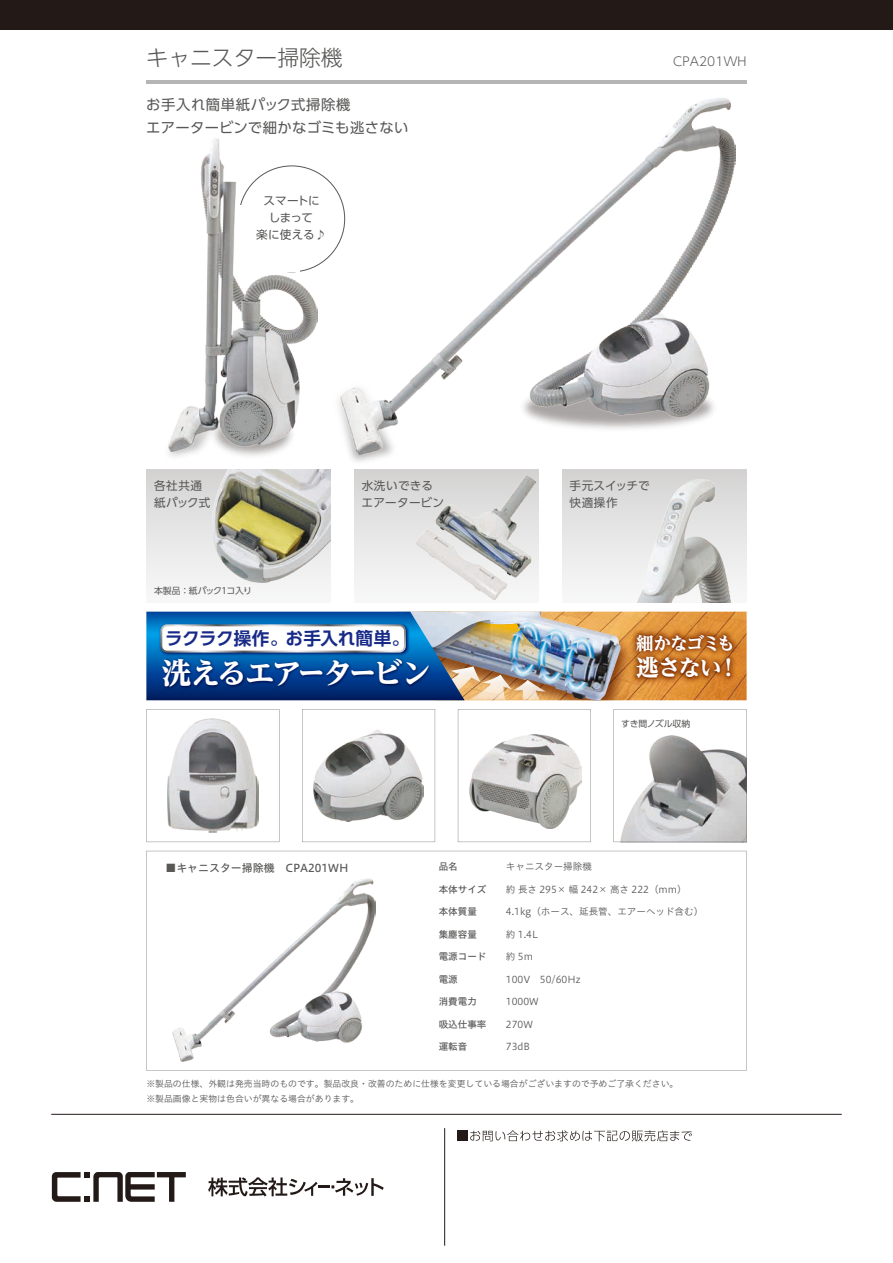
<style>
.page{position:relative;width:893px;height:1263px;background:#fff}
.page>*{position:absolute;margin:0;border:0;box-sizing:border-box;transform-origin:0 0}
.t1{font:800 29.4px "UD Reimin Pro";letter-spacing:-.09em;color:#fff}
.t2{font:800 22.65px "UD Reimin Pro";color:#fff}
.t3{font:300 21.9px "UD Shin Go Pro";color:#595857}
.t4{font:700 17.7px "UD Shin Go Pro De";letter-spacing:-.015em;color:#182a88}
.t5{font:800 17.7px "UD Reimin Pro";letter-spacing:-.09em;color:#fff}
.t6{font:14.25px/22.5px "UD Shin Go Pro";letter-spacing:.025em;color:#595857}
.t7{font:300 12.3px "UD Shin Go Pro";color:#595857}
.t8{font:11.55px/17.1px "UD Shin Go Pro";letter-spacing:.02em;color:#595857}
.t9{font:11.55px/17.1px "UD Shin Go Pro";letter-spacing:-.01em;color:#595857;text-align:center}
.t10{font:11.55px/17.1px "UD Shin Go Pro";letter-spacing:.04em;color:#595857}
.t11{font:10.95px "Hiragino UD Sans Std N W5";color:#595857}
.t12{font:9.6px "Hiragino UD Sans Std N W3";color:#595857}
.t13{font:9.6px "Hiragino UD Sans Std N W5";color:#595857}
.t14{font:8.85px/14.2px "Hiragino UD Sans Std N W3";color:#595857}
.t15{font:8.85px "UD Shin Go Pro";letter-spacing:-.085em;color:#595857}
.t16{font:8.85px "UD Shin Go Pro";letter-spacing:-.035em;color:#595857}
</style>
<div class="page">
<hr style="left:51px;top:1114px;width:791px;height:1px;background:#231916">
<div style="left:457px;top:1131px;width:11px;height:10px;background:#231916"></div>
<svg style="left:470px;top:1130px;width:222px;height:11px"></svg>
<div style="left:0;top:0;width:893px;height:30px;background:#231916"></div>
<img style="left:285px;top:396px;width:160px;height:74px">
<img style="left:146px;top:451px;width:125px;height:19px">
<div style="left:354px;top:470px;width:185px;height:133px;background:linear-gradient(to bottom,#d5d4d3,#f8f9f9)"></div>
<div style="left:146px;top:470px;width:185px;height:133px;background:linear-gradient(to bottom,#d5d4d4,#f8f9f9)"></div>
<img style="left:213px;top:470px;width:118px;height:113px">
<div style="left:562px;top:470px;width:185px;height:133px;background:linear-gradient(to bottom,#d5d4d3,#f8f9f9)"></div>
<img style="left:630px;top:479px;width:102px;height:124px">
<hr style="left:146px;top:80px;width:601px;height:4px;background:#b5b5b6">
<svg style="left:146px;top:851px;width:601px;height:220px"></svg>
<img style="left:718px;top:612px;width:29px;height:88px">
<img style="left:718px;top:626px;width:28px;height:67px">
<img style="left:718px;top:631px;width:24px;height:58px">
<img style="left:476px;top:587px;width:100px;height:25px">
<img style="left:477px;top:600px;width:26px;height:12px">
<img style="left:503px;top:593px;width:100px;height:108px">
<img style="left:505px;top:600px;width:81px;height:12px">
<img style="left:529px;top:601px;width:100px;height:125px">
<img style="left:529px;top:700px;width:82px;height:21px">
<img style="left:531px;top:607px;width:81px;height:5px">
<img style="left:146px;top:612px;width:572px;height:88px">
<img style="left:159px;top:654px;width:277px;height:47px">
<img style="left:168px;top:138px;width:150px;height:313px">
<img style="left:341px;top:98px;width:395px;height:357px">
<img style="left:173px;top:878px;width:202px;height:183px">
<img style="left:415px;top:476px;width:120px;height:124px">
<svg style="left:458px;top:709px;width:133px;height:133px"></svg>
<img style="left:469px;top:735px;width:112px;height:94px">
<svg style="left:302px;top:709px;width:133px;height:133px"></svg>
<img style="left:314px;top:729px;width:109px;height:92px">
<svg style="left:146px;top:709px;width:133px;height:133px"></svg>
<svg style="left:614px;top:709px;width:133px;height:133px"></svg>
<svg style="left:208px;top:1177px;width:176px;height:19px"></svg>
<svg style="left:52px;top:1172px;width:134px;height:30px"></svg>
<hr style="left:444px;top:1128px;width:1px;height:118px;background:#231916">
<h3 class="t3" style="left:146px;top:40px;width:198px">キャニスター掃除機</h3>
<p class="t7" style="left:673px;top:52px;width:75px">CPA201WH</p>
<h3 class="t6" style="left:146px;top:93px;width:264px">お手入れ簡単紙パック式掃除機<br>エアータービンで細かなゴミも逃さない</h3>
<p class="t9" style="left:256px;top:192px;width:72px">スマートにしまって<br>楽に使える♪</p>
<p class="t10" style="left:154px;top:477px;width:58px">各社共通紙パック式</p>
<p class="t8" style="left:362px;top:477px;width:84px">水洗いできるエアータービン</p>
<p class="t8" style="left:569px;top:477px;width:82px">手元スイッチで快適操作</p>
<p class="t15" style="left:154px;top:583px;width:100px">本製品：紙パック１コ入り</p>
<h3 class="t4" style="left:165px;top:624px;width:246px">ラクラク操作。お手入れ簡単。</h3>
<h1 class="t1" style="left:162px;top:648px;width:271px">洗えるエアータービン</h1>
<h3 class="t5" style="left:636px;top:628px;width:100px">細かなゴミも</h3>
<h2 class="t2" style="left:636px;top:649px;width:105px">逃さない！</h2>
<p class="t16" style="left:621px;top:717px;width:71px">すき間ノズル収納</p>
<p class="t11" style="left:165px;top:859px;width:185px">■キャニスター掃除機 CPA201WH</p>
<p class="t13" style="left:439px;top:859px;width:21px">品名</p>
<p class="t13" style="left:439px;top:882px;width:49px">本体サイズ</p>
<p class="t13" style="left:439px;top:904px;width:40px">本体質量</p>
<p class="t13" style="left:439px;top:927px;width:40px">集塵容量</p>
<p class="t13" style="left:439px;top:949px;width:49px">電源コード</p>
<p class="t13" style="left:439px;top:972px;width:21px">電源</p>
<p class="t13" style="left:439px;top:994px;width:40px">消費電力</p>
<p class="t13" style="left:439px;top:1017px;width:49px">吸込仕事率</p>
<p class="t13" style="left:439px;top:1039px;width:30px">運転音</p>
<p class="t12" style="left:506px;top:859px;width:87px">キャニスター掃除機</p>
<p class="t12" style="left:506px;top:882px;width:182px">約 長さ 295× 幅 242× 高さ 222（mm）</p>
<p class="t12" style="left:506px;top:904px;width:199px">4.1kg（ホース、延長管、エアーヘッド含む）</p>
<p class="t12" style="left:506px;top:927px;width:34px">約 1.4L</p>
<p class="t12" style="left:506px;top:949px;width:29px">約 5m</p>
<p class="t12" style="left:506px;top:972px;width:76px">100V　50/60Hz</p>
<p class="t12" style="left:506px;top:994px;width:34px">1000W</p>
<p class="t12" style="left:506px;top:1017px;width:28px">270W</p>
<p class="t12" style="left:506px;top:1039px;width:26px">73dB</p>
<p class="t14" style="left:146px;top:1076px;width:533px">※製品の仕様、外観は発売当時のものです。製品改良・改善のために仕様を変更している場合がございますので予めご了承ください。※製品画像と実物は色合いが異なる場合があります。</p>
</div>
